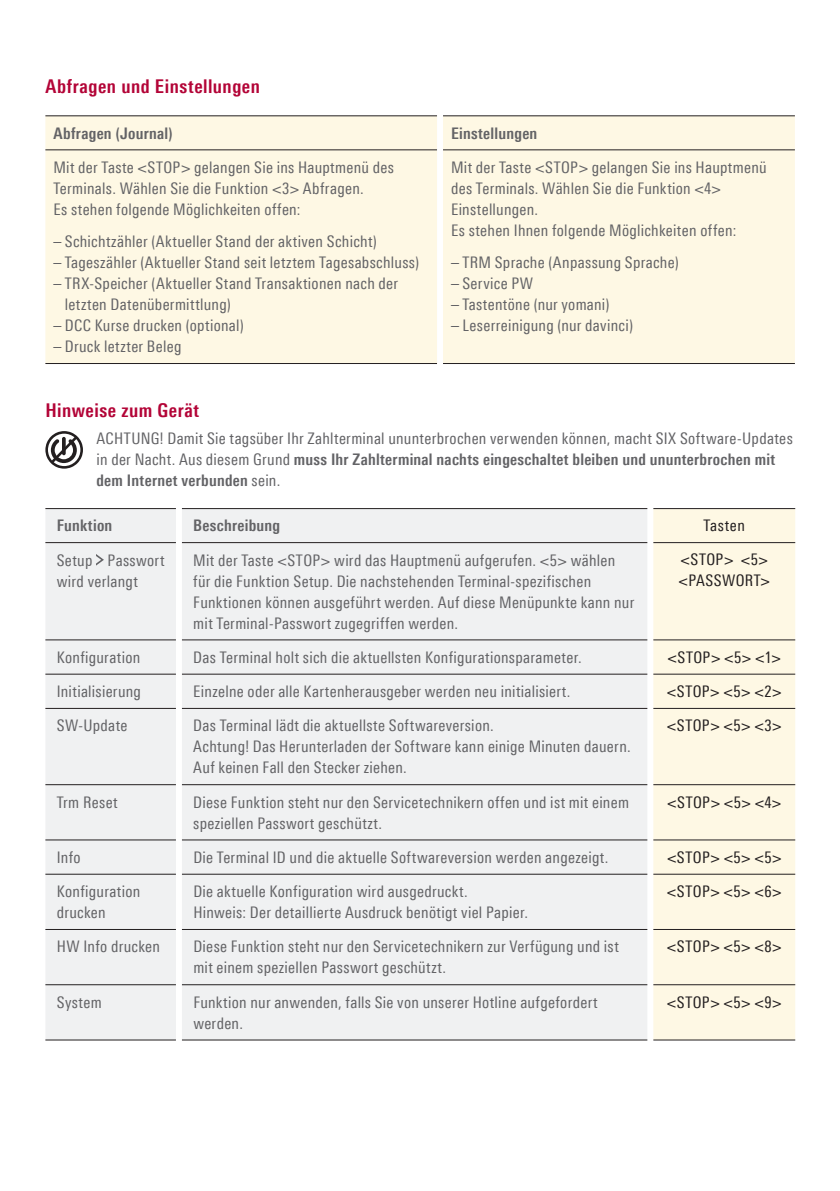
<style>
.page{position:relative;width:840px;height:1191px;background:#fff}
.page>*{position:absolute;margin:0;border:0;box-sizing:border-box;transform-origin:0 0}
.t1{font:700 19px "Linotype Univers 620 Cn";letter-spacing:.025em;color:#b30437}
.t2{font:16px/21px "Linotype Univers 420 Cn";letter-spacing:.015em;color:#636366}
.t3{font:700 16px/21px "Linotype Univers 620 Cn";letter-spacing:.015em;color:#636366}
.t4{font:16px/21px "Linotype Univers 420 Cn";letter-spacing:.03em;color:#231f20}
.s1{font-family:"Linotype Univers 420 Cn";font-weight:400}
</style>
<div class="page">
<div style="left:45px;top:116px;width:749px;height:247px;background:#fef8e4"></div>
<hr style="left:443px;top:363px;width:351px;height:1px;background:#231f20">
<hr style="left:443px;top:115px;width:351px;height:1px;background:#231f20">
<hr style="left:443px;top:149px;width:351px;height:1px;background:#231f20">
<hr style="left:45px;top:115px;width:392px;height:1px;background:#231f20">
<hr style="left:45px;top:149px;width:392px;height:1px;background:#231f20">
<hr style="left:45px;top:363px;width:392px;height:1px;background:#231f20">
<div style="left:45px;top:508px;width:602px;height:531px;background:#f0f1f2"></div>
<div style="left:653px;top:509px;width:141px;height:530px;background:#fef8e4"></div>
<hr style="left:45px;top:508px;width:131px;height:1px;background:#231f20">
<hr style="left:182px;top:508px;width:465px;height:1px;background:#231f20">
<hr style="left:653px;top:508px;width:141px;height:1px;background:#231f20">
<hr style="left:45px;top:542px;width:131px;height:1px;background:#231f20">
<hr style="left:182px;top:542px;width:465px;height:1px;background:#231f20">
<hr style="left:653px;top:542px;width:141px;height:1px;background:#231f20">
<hr style="left:45px;top:639px;width:131px;height:1px;background:#231f20">
<hr style="left:182px;top:639px;width:465px;height:1px;background:#231f20">
<hr style="left:653px;top:639px;width:141px;height:1px;background:#231f20">
<hr style="left:45px;top:674px;width:131px;height:1px;background:#231f20">
<hr style="left:182px;top:674px;width:465px;height:1px;background:#231f20">
<hr style="left:653px;top:674px;width:141px;height:1px;background:#231f20">
<hr style="left:45px;top:708px;width:131px;height:1px;background:#231f20">
<hr style="left:182px;top:708px;width:465px;height:1px;background:#231f20">
<hr style="left:653px;top:708px;width:141px;height:1px;background:#231f20">
<hr style="left:45px;top:784px;width:131px;height:1px;background:#231f20">
<hr style="left:182px;top:784px;width:465px;height:1px;background:#231f20">
<hr style="left:653px;top:784px;width:141px;height:1px;background:#231f20">
<hr style="left:45px;top:839px;width:131px;height:1px;background:#231f20">
<hr style="left:182px;top:839px;width:465px;height:1px;background:#231f20">
<hr style="left:653px;top:839px;width:141px;height:1px;background:#231f20">
<hr style="left:45px;top:874px;width:131px;height:1px;background:#231f20">
<hr style="left:182px;top:874px;width:465px;height:1px;background:#231f20">
<hr style="left:653px;top:874px;width:141px;height:1px;background:#231f20">
<hr style="left:45px;top:929px;width:131px;height:1px;background:#231f20">
<hr style="left:182px;top:929px;width:465px;height:1px;background:#231f20">
<hr style="left:653px;top:929px;width:141px;height:1px;background:#231f20">
<hr style="left:45px;top:984px;width:131px;height:1px;background:#231f20">
<hr style="left:182px;top:984px;width:465px;height:1px;background:#231f20">
<hr style="left:653px;top:984px;width:141px;height:1px;background:#231f20">
<hr style="left:45px;top:1039px;width:131px;height:1px;background:#231f20">
<hr style="left:182px;top:1039px;width:465px;height:1px;background:#231f20">
<hr style="left:653px;top:1039px;width:141px;height:1px;background:#231f20">
<svg style="left:45px;top:431px;width:38px;height:37px"></svg>
<svg style="left:96px;top:554px;width:8px;height:11px"></svg>
<p class="t1" style="left:45px;top:75px;width:216px">Abfragen und Einstellungen</p>
<p class="t3" style="left:53px;top:122px;width:121px">Abfragen (Journal)</p>
<p class="t3" style="left:451px;top:122px;width:88px">Einstellungen</p>
<p class="t2" style="left:53px;top:156px;width:342px">Mit der Taste &lt;STOP&gt; gelangen Sie ins Hauptmenü des<br>Terminals. Wählen Sie die Funktion &lt;3&gt; Abfragen.<br>Es stehen folgende Möglichkeiten offen:</p>
<p class="t2" style="left:53px;top:231px;width:325px">– Schichtzähler (Aktueller Stand der aktiven Schicht)</p>
<p class="t2" style="left:53px;top:252px;width:367px">– Tageszähler (Aktueller Stand seit letztem Tagesabschluss)</p>
<p class="t2" style="left:65px;top:273px;width:335px;text-indent:-11px">– TRX-Speicher (Aktueller Stand Transaktionen nach der letzten Datenübermittlung)</p>
<p class="t2" style="left:53px;top:315px;width:192px">– DCC Kurse drucken (optional)</p>
<p class="t2" style="left:53px;top:336px;width:129px">– Druck letzter Beleg</p>
<p class="t2" style="left:451px;top:156px;width:317px">Mit der Taste &lt;STOP&gt; gelangen Sie ins Hauptmenü des Terminals. Wählen Sie die Funktion &lt;4&gt; Einstellungen.<br>Es stehen Ihnen folgende Möglichkeiten offen:</p>
<p class="t2" style="left:451px;top:252px;width:229px">– TRM Sprache (Anpassung Sprache)</p>
<p class="t2" style="left:451px;top:273px;width:84px">– Service PW</p>
<p class="t2" style="left:451px;top:294px;width:160px">– Tastentöne (nur yomani)</p>
<p class="t2" style="left:451px;top:315px;width:183px">– Leserreinigung (nur davinci)</p>
<p class="t1" style="left:45px;top:399px;width:155px">Hinweise zum Gerät</p>
<p class="t2" style="left:96px;top:427px;width:697px">ACHTUNG! Damit Sie tagsüber Ihr Zahlterminal ununterbrochen verwenden können, macht SIX Software-Updates</p>
<p class="t3" style="left:96px;top:448px;width:680px"><span class="s1">in der Nacht. Aus diesem Grund</span> muss Ihr Zahlterminal nachts eingeschaltet bleiben und ununterbrochen mit dem Internet verbunden <span class="s1">sein.</span></p>
<p class="t3" style="left:57px;top:515px;width:57px">Funktion</p>
<p class="t3" style="left:193px;top:515px;width:88px">Beschreibung</p>
<p class="t4" style="left:703px;top:515px;width:43px">Tasten</p>
<p class="t2" style="left:57px;top:549px;width:109px">Setup Passwort wird verlangt</p>
<p class="t2" style="left:193px;top:549px;width:442px">Mit der Taste &lt;STOP&gt; wird das Hauptmenü aufgerufen. &lt;5&gt; wählen für die Funktion Setup. Die nachstehenden Terminal-spezifischen Funktionen können ausgeführt werden. Auf diese Menüpunkte kann nur mit Terminal-Passwort zugegriffen werden.</p>
<p class="t4" style="left:678px;top:549px;width:93px">&lt;STOP&gt; &lt;5&gt; &lt;PASSWORT&gt;</p>
<p class="t2" style="left:57px;top:646px;width:85px">Konfiguration</p>
<p class="t2" style="left:193px;top:646px;width:389px">Das Terminal holt sich die aktuellsten Konfigurationsparameter.</p>
<p class="t4" style="left:667px;top:646px;width:115px">&lt;STOP&gt; &lt;5&gt; &lt;1&gt;</p>
<p class="t2" style="left:57px;top:680px;width:86px">Initialisierung</p>
<p class="t2" style="left:193px;top:680px;width:378px">Einzelne oder alle Kartenherausgeber werden neu initialisiert.</p>
<p class="t4" style="left:666px;top:680px;width:116px">&lt;STOP&gt; &lt;5&gt; &lt;2&gt;</p>
<p class="t2" style="left:57px;top:715px;width:72px">SW-Update</p>
<p class="t2" style="left:193px;top:715px;width:438px">Das Terminal lädt die aktuellste Softwareversion.<br>Achtung! Das Herunterladen der Software kann einige Minuten dauern.<br>Auf keinen Fall den Stecker ziehen.</p>
<p class="t4" style="left:666px;top:715px;width:116px">&lt;STOP&gt; &lt;5&gt; &lt;3&gt;</p>
<p class="t2" style="left:57px;top:791px;width:62px">Trm Reset</p>
<p class="t2" style="left:193px;top:791px;width:437px">Diese Funktion steht nur den Servicetechnikern offen und ist mit einem speziellen Passwort geschützt.</p>
<p class="t4" style="left:667px;top:791px;width:115px">&lt;STOP&gt; &lt;5&gt; &lt;4&gt;</p>
<p class="t2" style="left:57px;top:846px;width:25px">Info</p>
<p class="t2" style="left:193px;top:846px;width:416px">Die Terminal ID und die aktuelle Softwareversion werden angezeigt.</p>
<p class="t4" style="left:666px;top:846px;width:116px">&lt;STOP&gt; &lt;5&gt; &lt;5&gt;</p>
<p class="t2" style="left:57px;top:880px;width:85px">Konfiguration drucken</p>
<p class="t2" style="left:193px;top:880px;width:336px">Die aktuelle Konfiguration wird ausgedruckt.<br>Hinweis: Der detaillierte Ausdruck benötigt viel Papier.</p>
<p class="t4" style="left:666px;top:880px;width:116px">&lt;STOP&gt; &lt;5&gt; &lt;6&gt;</p>
<p class="t2" style="left:57px;top:936px;width:105px">HW Info drucken</p>
<p class="t2" style="left:193px;top:936px;width:426px">Diese Funktion steht nur den Servicetechnikern zur Verfügung und ist mit einem speziellen Passwort geschützt.</p>
<p class="t4" style="left:666px;top:936px;width:116px">&lt;STOP&gt; &lt;5&gt; &lt;8&gt;</p>
<p class="t2" style="left:57px;top:991px;width:46px">System</p>
<p class="t2" style="left:193px;top:991px;width:405px">Funktion nur anwenden, falls Sie von unserer Hotline aufgefordert werden.</p>
<p class="t4" style="left:666px;top:991px;width:116px">&lt;STOP&gt; &lt;5&gt; &lt;9&gt;</p>
</div>
